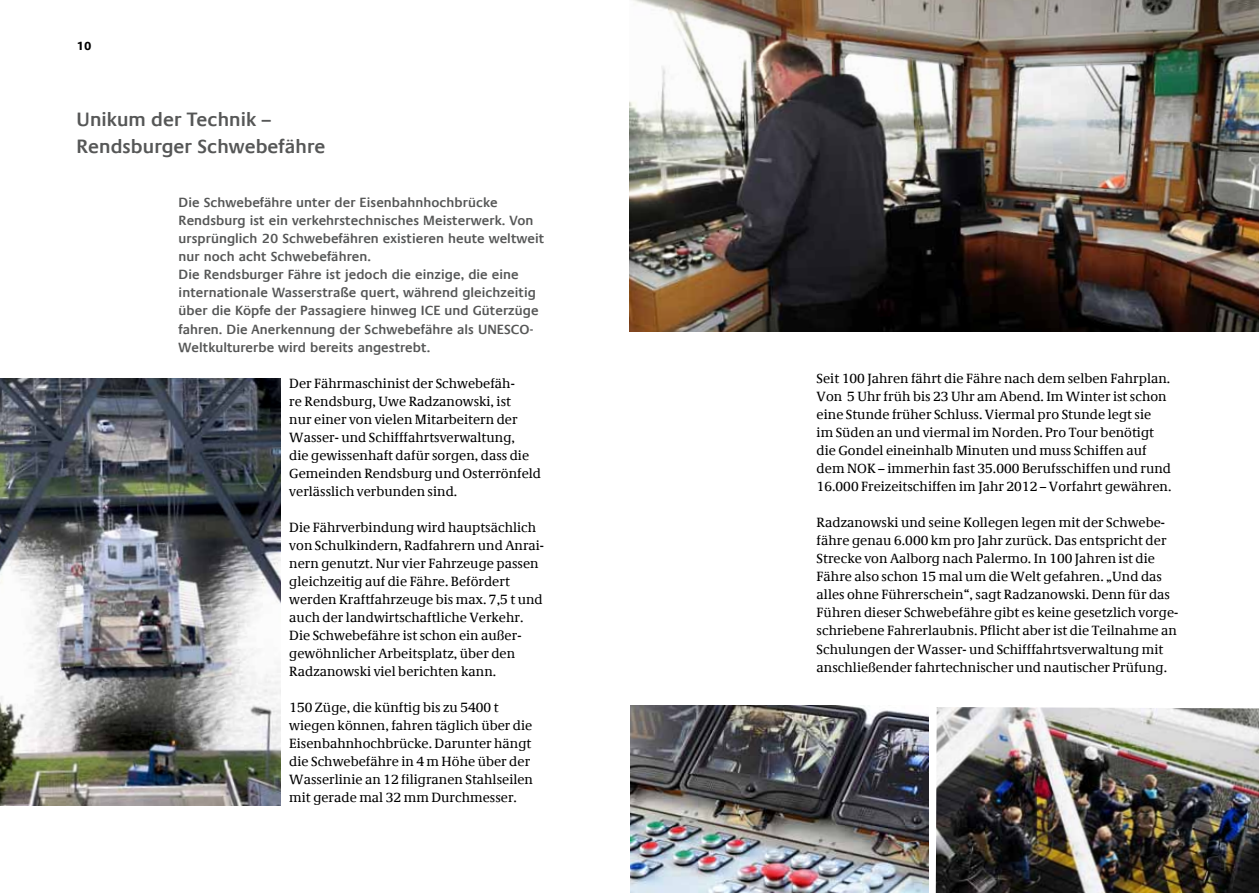
<style>
.page{position:relative;width:1259px;height:893px;background:#fff}
.page>*{position:absolute;margin:0;border:0;box-sizing:border-box;transform-origin:0 0}
.t1{font:600 19.5px/27px "Praxis Com";letter-spacing:.005em;color:#565757}
.t2{font:13.5px/18px "Demos Com";letter-spacing:.005em;color:#000}
.t3{font:600 13.5px/18px "Praxis Com";letter-spacing:.005em;color:#565757}
.t4{font:700 12px "Praxis Com";color:#000}
</style>
<div class="page">
<img style="left:936px;top:707px;width:323px;height:186px">
<img style="left:0;top:378px;width:281px;height:428px">
<img style="left:629px;top:0;width:630px;height:332px">
<img style="left:630px;top:706px;width:298px;height:187px">
<p class="t4" style="left:77px;top:38px;width:17px">10</p>
<h1 class="t1" style="left:77px;top:106px;width:250px">Unikum der Technik –<br>Rendsburger Schwebefähre</h1>
<p class="t3" style="left:179px;top:194px;width:367px">Die Schwebefähre unter der Eisenbahnhochbrücke Rendsburg ist ein verkehrstechnisches Meisterwerk. Von ursprünglich 20 Schwebefähren existieren heute weltweit nur noch acht Schwebefähren.<br>Die Rendsburger Fähre ist jedoch die einzige, die eine internationale Wasserstraße quert, während gleichzeitig über die Köpfe der Passagiere hinweg ICE und Güterzüge fahren. Die Anerkennung der Schwebefähre als UNESCO-Weltkulturerbe wird bereits angestrebt.</p>
<p class="t2" style="left:289px;top:374px;width:253px">Der Fährmaschinist der Schwebefäh-<br>re Rendsburg, Uwe Radzanowski, ist<br>nur einer von vielen Mitarbeitern der Wasser- und Schifffahrtsverwaltung,<br>die gewissenhaft dafür sorgen, dass die Gemeinden Rendsburg und Osterrönfeld verlässlich verbunden sind.</p>
<p class="t2" style="left:289px;top:518px;width:256px">Die Fährverbindung wird hauptsächlich von Schulkindern, Radfahrern und Anrai&shy;nern genutzt. Nur vier Fahrzeuge passen gleichzeitig auf die Fähre. Befördert werden Kraftfahrzeuge bis max. 7,5 t und auch der landwirtschaftliche Verkehr.<br>Die Schwebefähre ist schon ein außer&shy;gewöhnlicher Arbeitsplatz, über den Radzanowski viel berichten kann.</p>
<p class="t2" style="left:289px;top:699px;width:245px">150 Züge, die künftig bis zu 5400 t wiegen können, fahren täglich über die Eisenbahnhochbrücke. Darunter hängt die Schwebefähre in 4 m Höhe über der Wasserlinie an 12 filigranen Stahlseilen mit gerade mal 32 mm Durchmesser.</p>
<p class="t2" style="left:816px;top:370px;width:356px">Seit 100 Jahren fährt die Fähre nach dem selben Fahrplan.<br>Von 5 Uhr früh bis 23 Uhr am Abend. Im Winter ist schon eine Stunde früher Schluss. Viermal pro Stunde legt sie<br>im Süden an und viermal im Norden. Pro Tour benötigt die Gondel eineinhalb Minuten und muss Schiffen auf dem NOK – immerhin fast 35.000 Berufsschiffen und rund 16.000 Freizeitschiffen im Jahr 2012 – Vorfahrt gewähren.</p>
<p class="t2" style="left:816px;top:514px;width:363px">Radzanowski und seine Kollegen legen mit der Schwebe&shy;fähre genau 6.000 km pro Jahr zurück. Das entspricht der Strecke von Aalborg nach Palermo. In 100 Jahren ist die Fähre also schon 15 mal um die Welt gefahren. „Und das alles ohne Führerschein“, sagt Radzanowski. Denn für das Führen dieser Schwebefähre gibt es keine gesetzlich vorge&shy;schriebene Fahrerlaubnis. Pflicht aber ist die Teilnahme an Schulungen der Wasser- und Schifffahrtsverwaltung mit anschließender fahrtechnischer und nautischer Prüfung.</p>
</div>
